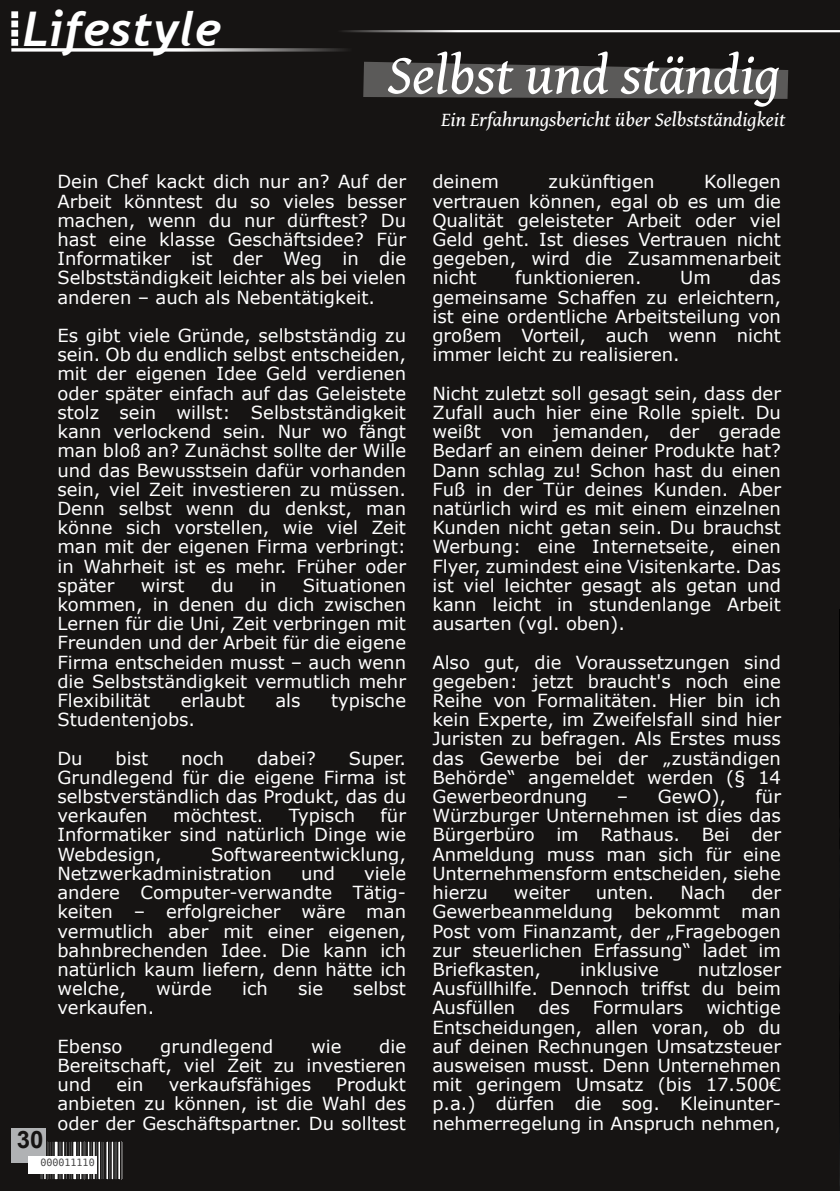
<style>
.page{position:relative;width:840px;height:1191px;background:#fff}
.page>*{position:absolute;margin:0;border:0;box-sizing:border-box;transform-origin:0 0}
.t1{font:italic 56px "Gentium Book Basic";color:#fff}
.t2{font:italic 700 47.8px "Trebuchet";color:#fff}
.t3{font:700 24px "Arial";color:#161413}
.t4{font:italic 20px "Gentium Book Basic";color:#fff}
.t5{font:18px/19.2px "Verdana";color:#fff;text-align:justify}
.t6{font:10px "Bitstream Vera Sans Mono";color:#444}
</style>
<div class="page">
<div style="left:0;top:0;width:839px;height:1191px;background:#161413"></div>
<svg style="left:11px;top:11px;width:828px;height:41px;background:#242221"></svg>
<img style="left:839px;top:609px;width:1px;height:582px">
<svg style="left:363px;top:62px;width:424px;height:37px;background:#51504f"></svg>
<div style="left:40px;top:1141px;width:4px;height:38px;border:1px solid #161413"></div>
<div style="left:46px;top:1141px;width:2px;height:38px;border:1px solid #161413"></div>
<div style="left:48px;top:1141px;width:1px;height:38px;border:1px solid #161413"></div>
<div style="left:49px;top:1141px;width:1px;height:38px;border:1px solid #161413"></div>
<div style="left:50px;top:1141px;width:2px;height:38px;border:1px solid #161413"></div>
<div style="left:52px;top:1141px;width:2px;height:38px;border:1px solid #161413"></div>
<div style="left:54px;top:1141px;width:4px;height:38px;border:1px solid #161413"></div>
<div style="left:58px;top:1141px;width:4px;height:38px;border:1px solid #161413"></div>
<div style="left:62px;top:1141px;width:3px;height:38px;border:1px solid #161413"></div>
<div style="left:65px;top:1141px;width:1px;height:38px;border:1px solid #161413"></div>
<div style="left:67px;top:1141px;width:2px;height:38px;border:1px solid #161413"></div>
<div style="left:69px;top:1141px;width:1px;height:38px;border:1px solid #161413"></div>
<div style="left:70px;top:1141px;width:3px;height:38px;border:1px solid #161413"></div>
<div style="left:73px;top:1141px;width:4px;height:38px;border:1px solid #161413"></div>
<div style="left:77px;top:1141px;width:2px;height:38px;border:1px solid #161413"></div>
<div style="left:79px;top:1141px;width:3px;height:38px;border:1px solid #161413"></div>
<div style="left:82px;top:1141px;width:3px;height:38px;border:1px solid #161413"></div>
<div style="left:85px;top:1141px;width:1px;height:38px;border:1px solid #161413"></div>
<div style="left:86px;top:1141px;width:1px;height:38px;border:1px solid #161413"></div>
<div style="left:87px;top:1141px;width:3px;height:38px;border:1px solid #161413"></div>
<div style="left:90px;top:1141px;width:3px;height:38px;border:1px solid #161413"></div>
<div style="left:95px;top:1141px;width:3px;height:38px;border:1px solid #161413"></div>
<div style="left:98px;top:1141px;width:3px;height:38px;border:1px solid #161413"></div>
<div style="left:101px;top:1141px;width:2px;height:38px;border:1px solid #161413"></div>
<div style="left:103px;top:1141px;width:2px;height:38px;border:1px solid #161413"></div>
<div style="left:105px;top:1141px;width:1px;height:38px;border:1px solid #161413"></div>
<div style="left:108px;top:1141px;width:3px;height:38px;border:1px solid #161413"></div>
<div style="left:111px;top:1141px;width:3px;height:38px;border:1px solid #161413"></div>
<div style="left:114px;top:1141px;width:4px;height:38px;border:1px solid #161413"></div>
<div style="left:120px;top:1141px;width:2px;height:38px;border:1px solid #161413"></div>
<div style="left:11px;top:1128px;width:34px;height:34px;background:#b0b2b4"></div>
<div style="left:28px;top:1157px;width:68px;height:17px;background:#fff"></div>
<h2 class="t2" style="left:23px;top:1px;width:200px">Lifestyle</h2>
<h1 class="t1" style="left:386px;top:41px;width:394px">Selbst und ständig</h1>
<p class="t4" style="left:441px;top:108px;width:345px">Ein Erfahrungsbericht über Selbstständigkeit</p>
<p class="t5" style="left:57px;top:173px;width:350px">Dein Chef kackt dich nur an? Auf der Arbeit könntest du so vieles besser machen, wenn du nur dürftest? Du hast eine klasse Geschäftsidee? Für Informatiker ist der Weg in die Selbstständigkeit leichter als bei vielen anderen – auch als Nebentätigkeit.</p>
<p class="t5" style="left:57px;top:326px;width:350px">Es gibt viele Gründe, selbstständig zu sein. Ob du endlich selbst entscheiden, mit der eigenen Idee Geld verdienen oder später einfach auf das Geleistete stolz sein willst: Selbstständigkeit kann verlockend sein. Nur wo fängt man bloß an? Zunächst sollte der Wille und das Bewusstsein dafür vorhanden sein, viel Zeit investieren zu müssen.<br>Denn selbst wenn du denkst, man könne sich vorstellen, wie viel Zeit man mit der eigenen Firma verbringt: in Wahrheit ist es mehr. Früher oder später</p>
<p class="t5" style="left:141px;top:576px;width:45px">wirst</p>
<p class="t5" style="left:211px;top:576px;width:24px">du</p>
<p class="t5" style="left:260px;top:576px;width:18px">in</p>
<p class="t5" style="left:57px;top:576px;width:350px;text-indent:245px">Situationen kommen, in denen du dich zwischen Lernen für die Uni, Zeit verbringen mit Freunden und der Arbeit für die eigene Firma entscheiden musst – auch wenn die Selbstständigkeit vermutlich mehr Flexibilität</p>
<p class="t5" style="left:181px;top:691px;width:65px">erlaubt</p>
<p class="t5" style="left:275px;top:691px;width:27px">als</p>
<p class="t5" style="left:331px;top:691px;width:76px">typische</p>
<p class="t5" style="left:57px;top:701px;width:139px;line-height:38.4px">Studentenjobs.<br>Du</p>
<p class="t5" style="left:115px;top:749px;width:34px">bist</p>
<p class="t5" style="left:181px;top:749px;width:45px">noch</p>
<p class="t5" style="left:257px;top:749px;width:60px">dabei?</p>
<p class="t5" style="left:57px;top:749px;width:350px;text-indent:291px">Super.<br>Grundlegend für die eigene Firma ist selbstverständlich das Produkt, das du verkaufen</p>
<p class="t5" style="left:57px;top:806px;width:350px;text-indent:323px">für Informatiker sind natürlich Dinge wie Webdesign,</p>
<p class="t5" style="left:173px;top:806px;width:92px">möchtest.</p>
<p class="t5" style="left:288px;top:806px;width:68px">Typisch</p>
<p class="t5" style="left:57px;top:845px;width:350px;text-indent:153px">Softwareentwicklung,<br>Netzwerkadministration</p>
<p class="t5" style="left:57px;top:864px;width:350px;text-indent:306px">viele andere Computer-verwandte Tätig&shy;keiten – erfolgreicher wäre man vermutlich aber mit einer eigenen, bahnbrechenden Idee. Die kann ich natürlich kaum liefern, denn hätte ich welche,</p>
<p class="t5" style="left:301px;top:864px;width:35px">und</p>
<p class="t5" style="left:156px;top:979px;width:57px">würde</p>
<p class="t5" style="left:242px;top:979px;width:27px">ich</p>
<p class="t5" style="left:298px;top:979px;width:27px">sie</p>
<p class="t5" style="left:353px;top:979px;width:54px">selbst</p>
<p class="t5" style="left:57px;top:989px;width:98px;line-height:38.4px">verkaufen.<br>Ebenso</p>
<p class="t5" style="left:57px;top:1037px;width:350px;text-indent:321px">die Bereitschaft, viel Zeit zu investieren und</p>
<p class="t5" style="left:160px;top:1037px;width:115px">grundlegend</p>
<p class="t5" style="left:311px;top:1037px;width:32px">wie</p>
<p class="t5" style="left:116px;top:1075px;width:29px">ein</p>
<p class="t5" style="left:169px;top:1075px;width:144px">verkaufsfähiges</p>
<p class="t5" style="left:57px;top:1075px;width:350px;text-indent:278px">Produkt anbieten zu können, ist die Wahl des oder der Geschäftspartner. Du solltest</p>
<h3 class="t3" style="left:17px;top:1125px;width:28px">30</h3>
<p class="t6" style="left:40px;top:1157px;width:56px">000011110</p>
<p class="t5" style="left:432px;top:173px;width:68px">deinem</p>
<p class="t5" style="left:548px;top:173px;width:107px">zukünftigen</p>
<p class="t5" style="left:432px;top:173px;width:350px;text-indent:272px">Kollegen vertrauen können, egal ob es um die Qualität geleisteter Arbeit oder viel Geld geht. Ist dieses Vertrauen nicht gegeben, wird die Zusammenarbeit nicht</p>
<p class="t5" style="left:515px;top:269px;width:128px">funktionieren.</p>
<p class="t5" style="left:679px;top:269px;width:32px">Um</p>
<p class="t5" style="left:432px;top:269px;width:350px;text-indent:317px">das gemeinsame Schaffen zu erleichtern, ist eine ordentliche Arbeitsteilung von großem Vorteil, auch wenn nicht immer leicht zu realisieren.</p>
<p class="t5" style="left:432px;top:384px;width:350px">Nicht zuletzt soll gesagt sein, dass der Zufall auch hier eine Rolle spielt. Du weißt von jemanden, der gerade Bedarf an einem deiner Produkte hat?<br>Dann schlag zu! Schon hast du einen Fuß in der Tür deines Kunden. Aber natürlich wird es mit einem einzelnen Kunden nicht getan sein. Du brauchst Werbung: eine Internetseite, einen Flyer, zumindest eine Visitenkarte. Das ist viel leichter gesagt als getan und kann leicht in stundenlange Arbeit ausarten (vgl. oben).</p>
<p class="t5" style="left:432px;top:653px;width:350px">Also gut, die Voraussetzungen sind gegeben: jetzt braucht's noch eine Reihe von Formalitäten. Hier bin ich kein Experte, im Zweifelsfall sind hier Juristen zu befragen. Als Erstes muss das Gewerbe bei der „zuständigen Behörde“ angemeldet werden (§ 14<br>Gewerbeordnung</p>
<p class="t5" style="left:432px;top:787px;width:350px;text-indent:323px">für Würzburger Unternehmen ist dies das Bürgerbüro im Rathaus. Bei der Anmeldung muss man sich für eine Unternehmensform entscheiden, siehe hierzu</p>
<p class="t5" style="left:616px;top:787px;width:111px">– GewO),</p>
<p class="t5" style="left:432px;top:883px;width:350px;text-indent:319px">der Gewerbeanmeldung bekommt man Post vom Finanzamt, der „Fragebogen zur steuerlichen Erfassung“ ladet im Briefkasten,</p>
<p class="t5" style="left:513px;top:883px;width:57px">weiter</p>
<p class="t5" style="left:595px;top:883px;width:60px">unten.</p>
<p class="t5" style="left:680px;top:883px;width:47px">Nach</p>
<p class="t5" style="left:432px;top:960px;width:350px;text-indent:265px">nutzloser Ausfüllhilfe. Dennoch triffst du beim Ausfüllen</p>
<p class="t5" style="left:579px;top:960px;width:80px">inklusive</p>
<p class="t5" style="left:432px;top:998px;width:350px;text-indent:274px">wichtige Entscheidungen, allen voran, ob du auf deinen Rechnungen Umsatzsteuer ausweisen musst. Denn Unternehmen mit geringem Umsatz (bis 17.500€ p.a.) dürfen die sog. Kleinunter&shy;nehmerregelung in Anspruch nehmen,</p>
<p class="t5" style="left:538px;top:998px;width:33px">des</p>
<p class="t5" style="left:592px;top:998px;width:92px">Formulars</p>
</div>
